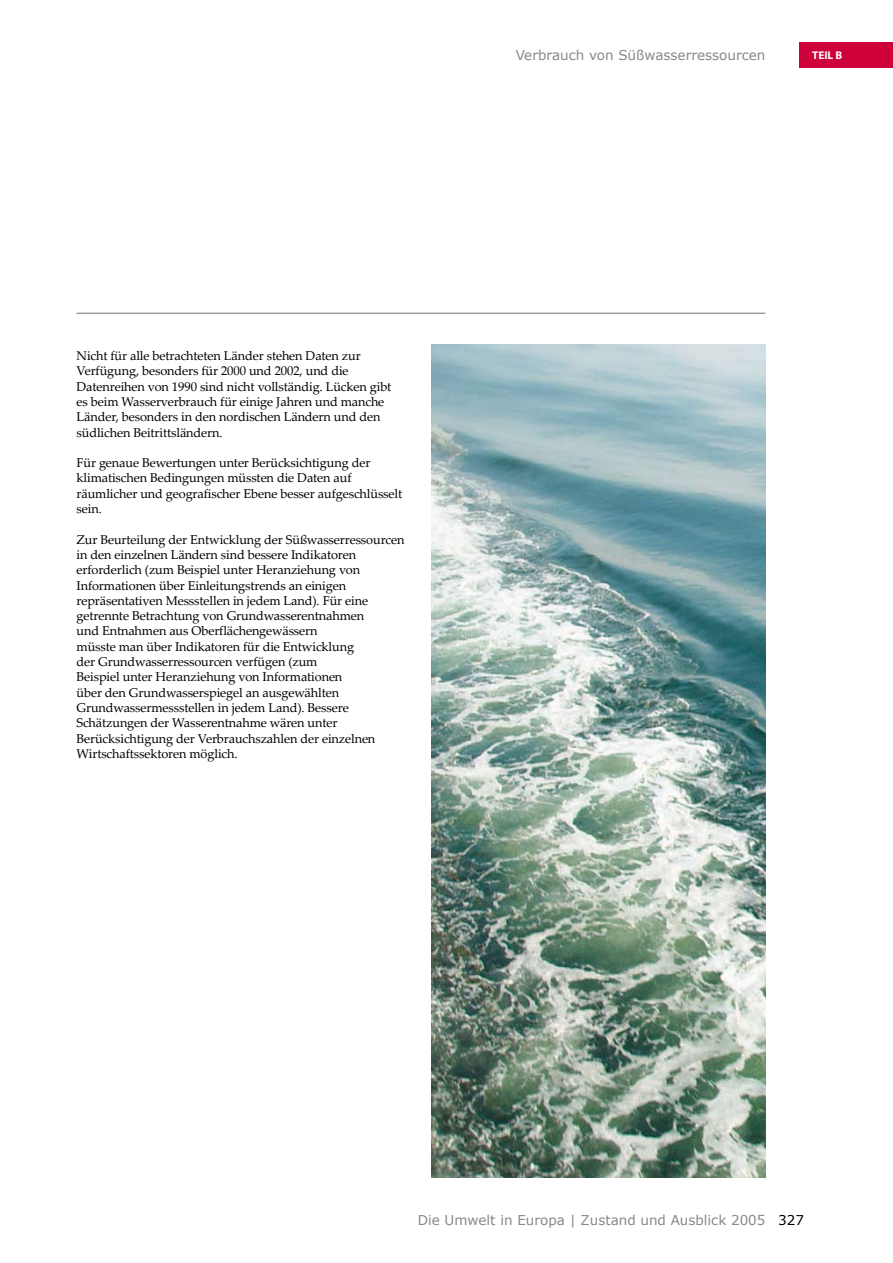
<style>
.page{position:relative;width:893px;height:1263px;background:#fff}
.page>*{position:absolute;margin:0;border:0;box-sizing:border-box;transform-origin:0 0}
.t1{font:13.5px "Verdana";color:#878889}
.t2{font:12.75px/15.3px "Palatino Linotype";letter-spacing:-.01em;color:#000}
.t3{font:700 11.25px "Myriad";color:#fff}
.s1{color:#000}
</style>
<div class="page">
<div style="left:799px;top:43px;width:94px;height:25px;background:#cd003a"></div>
<hr style="left:77px;top:313px;width:688px;height:1px;background:#707173">
<img style="left:432px;top:344px;width:333px;height:834px">
<p class="t1" style="left:516px;top:46px;width:251px">Verbrauch von Süßwasserressourcen</p>
<p class="t3" style="left:812px;top:50px;width:32px">TEIL B</p>
<p class="t2" style="left:77px;top:348px;width:316px">Nicht für alle betrachteten Länder stehen Daten zur Verfügung, besonders für 2000 und 2002, und die Datenreihen von 1990 sind nicht vollständig. Lücken gibt es beim Wasserverbrauch für einige Jahren und manche Länder, besonders in den nordischen Ländern und den südlichen Beitrittsländern.</p>
<p class="t2" style="left:77px;top:455px;width:327px">Für genaue Bewertungen unter Berücksichtigung der klimatischen Bedingungen müssten die Daten auf räumlicher und geografischer Ebene besser aufgeschlüsselt sein.</p>
<p class="t2" style="left:77px;top:531px;width:329px">Zur Beurteilung der Entwicklung der Süßwasserressourcen in den einzelnen Ländern sind bessere Indikatoren erforderlich (zum Beispiel unter Heranziehung von Informationen über Einleitungstrends an einigen repräsentativen Messstellen in jedem Land). Für eine getrennte Betrachtung von Grundwasserentnahmen<br>und Entnahmen aus Oberflächengewässern<br>müsste man über Indikatoren für die Entwicklung<br>der Grundwasserressourcen verfügen (zum<br>Beispiel unter Heranziehung von Informationen<br>über den Grundwasserspiegel an ausgewählten Grundwassermessstellen in jedem Land). Bessere Schätzungen der Wasserentnahme wären unter Berücksichtigung der Verbrauchszahlen der einzelnen Wirtschaftssektoren möglich.</p>
<p class="t1" style="left:418px;top:1211px;width:388px">Die Umwelt in Europa | Zustand und Ausblick 2005 <span class="s1">327</span></p>
</div>
